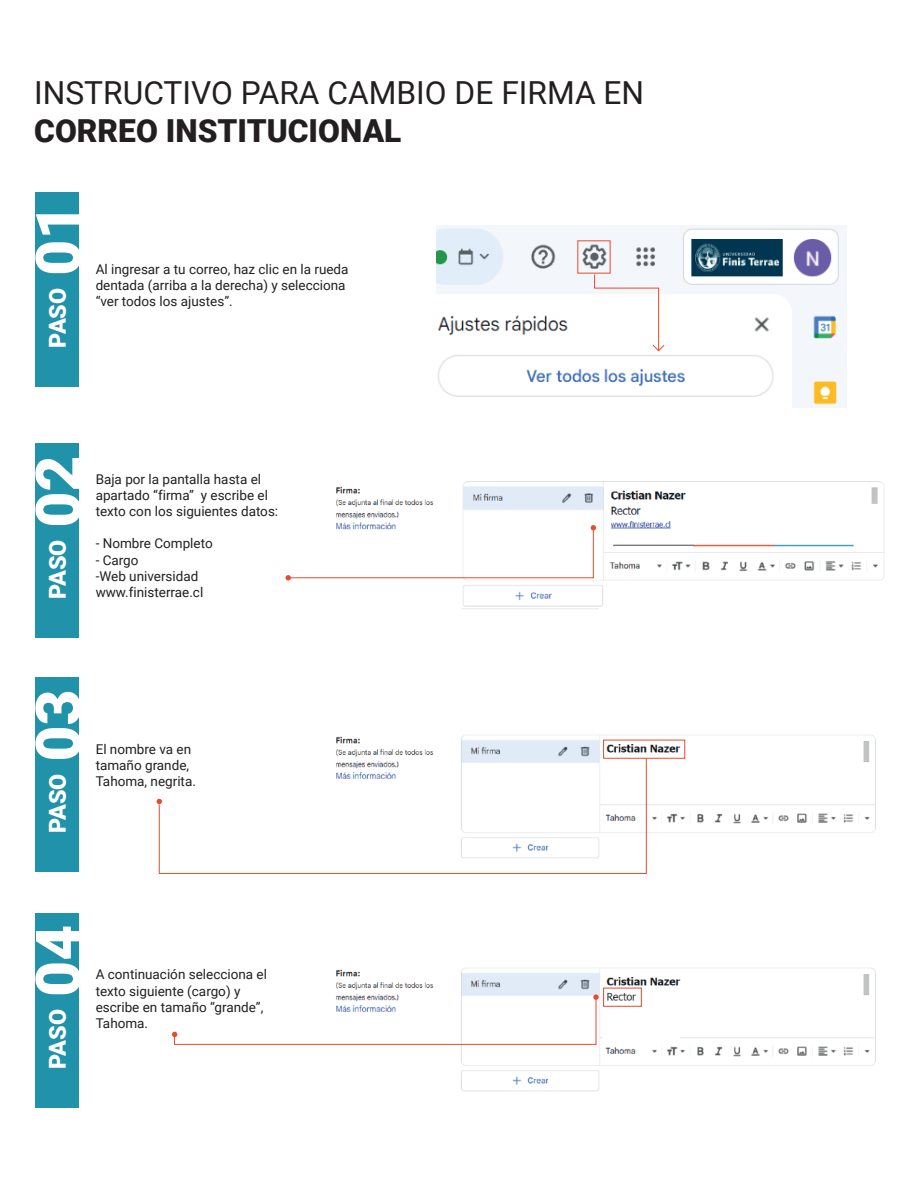
<style>
.page{position:relative;width:918px;height:1188px;background:#fff}
.page>*{position:absolute;margin:0;border:0;box-sizing:border-box;transform-origin:0 0}
.t1{font:900 62.25px "Roboto";color:#fff}
.t2{font:31.8px "Roboto";color:#231f20}
.t3{font:900 31.8px "Roboto";color:#231f20}
.t4{font:900 23.4px "Roboto";color:#fff}
.t5{font:13.5px/16.2px "Roboto";color:#231f20}
</style>
<div class="page">
<img style="left:335px;top:486px;width:264px;height:123px">
<img style="left:459px;top:481px;width:425px;height:127px">
<img style="left:336px;top:735px;width:540px;height:98px">
<img style="left:336px;top:968px;width:540px;height:123px">
<img style="left:436px;top:226px;width:411px;height:182px">
<div style="left:35px;top:192px;width:43px;height:194px;background:#2092aa"></div>
<div style="left:35px;top:444px;width:43px;height:194px;background:#2092aa"></div>
<div style="left:35px;top:678px;width:43px;height:194px;background:#2092aa"></div>
<div style="left:35px;top:913px;width:43px;height:194px;background:#2092aa"></div>
<svg style="left:594px;top:274px;width:71px;height:78px"></svg>
<svg style="left:286px;top:525px;width:310px;height:55px"></svg>
<svg style="left:172px;top:994px;width:427px;height:51px"></svg>
<div style="left:603px;top:758px;width:77px;height:39px;background:#fff"></div>
<div style="left:603px;top:1002px;width:77px;height:38px;background:#fff"></div>
<div style="left:603px;top:740px;width:82px;height:19px;border:1px solid #e94c2c"></div>
<svg style="left:158px;top:757px;width:489px;height:117px"></svg>
<div style="left:603px;top:988px;width:39px;height:19px;border:1px solid #e94c2c"></div>
<h2 class="t2" style="left:34px;top:70px;width:612px">INSTRUCTIVO PARA CAMBIO DE FIRMA EN</h2>
<h2 class="t3" style="left:34px;top:108px;width:369px">CORREO INSTITUCIONAL</h2>
<h1 class="t1" style="left:15px;top:276px;width:74px;rotate:-90deg">01</h1>
<h3 class="t4" style="left:41px;top:348px;width:61px;rotate:-90deg">PASO</h3>
<p class="t5" style="left:96px;top:260px;width:254px">Al ingresar a tu correo, haz clic en la rueda dentada (arriba a la derecha) y selecciona “ver todos los ajustes”.</p>
<h1 class="t1" style="left:15px;top:528px;width:74px;rotate:-90deg">02</h1>
<h3 class="t4" style="left:41px;top:599px;width:61px;rotate:-90deg">PASO</h3>
<p class="t5" style="left:96px;top:470px;width:184px">Baja por la pantalla hasta el apartado “firma” y escribe el texto con los siguientes datos:</p>
<p class="t5" style="left:96px;top:535px;width:119px">- Nombre Completo</p>
<p class="t5" style="left:96px;top:551px;width:109px">- Cargo<br>-Web universidad www.finisterrae.cl</p>
<h1 class="t1" style="left:15px;top:761px;width:74px;rotate:-90deg">03</h1>
<h3 class="t4" style="left:41px;top:833px;width:61px;rotate:-90deg">PASO</h3>
<p class="t5" style="left:96px;top:741px;width:102px">El nombre va en tamaño grande,<br>Tahoma, negrita.</p>
<h1 class="t1" style="left:15px;top:997px;width:74px;rotate:-90deg">04</h1>
<h3 class="t4" style="left:41px;top:1069px;width:61px;rotate:-90deg">PASO</h3>
<p class="t5" style="left:96px;top:966px;width:173px">A continuación selecciona el texto siguiente (cargo) y escribe en tamaño “grande”,<br>Tahoma.</p>
</div>
